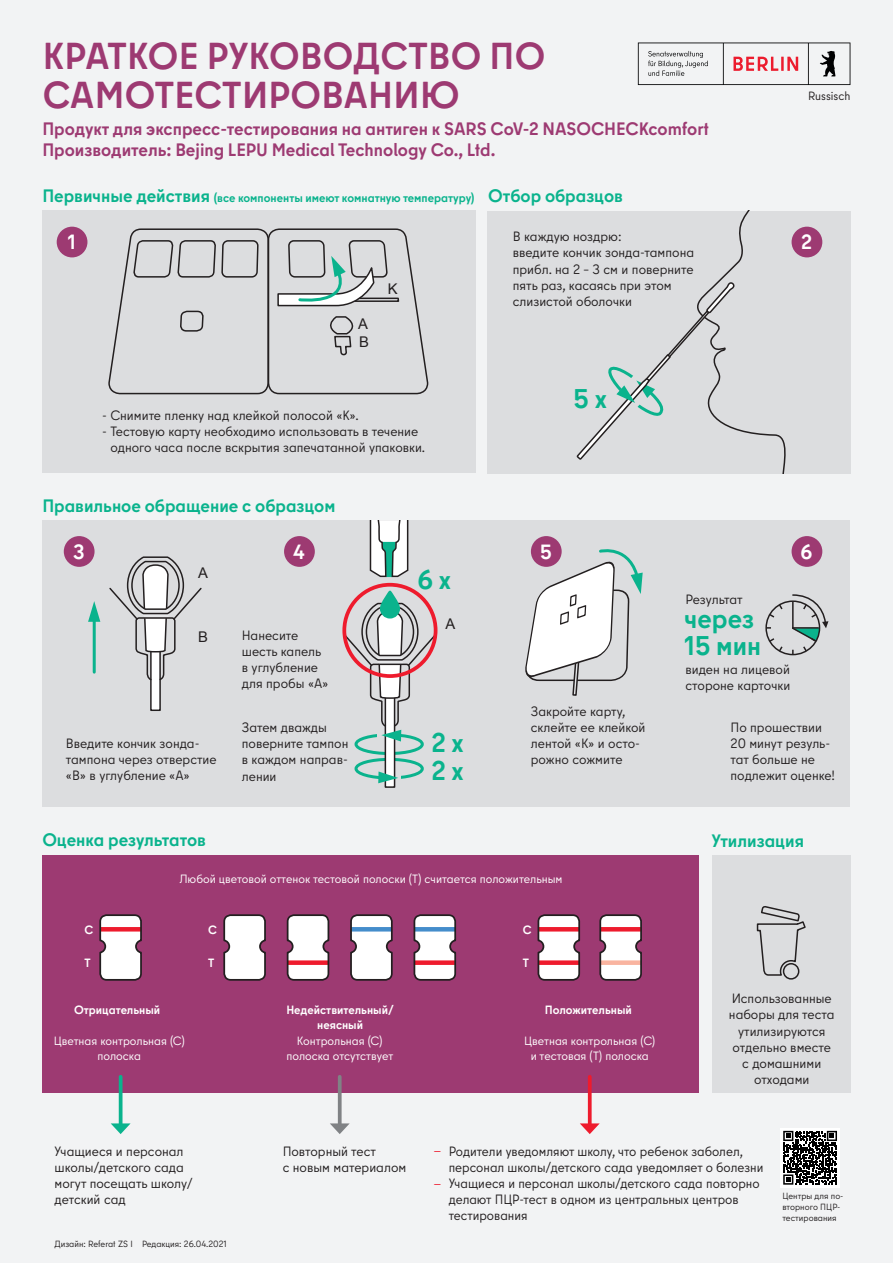
<style>
.page{position:relative;width:893px;height:1263px;background:#f2f3f4}
.page>*{position:absolute;margin:0;border:0;box-sizing:border-box;transform-origin:0 0}
.t1{font:700 37.5px/39px "Berlin Type";letter-spacing:.01em;color:#9d3a72}
.t2{font:700 27px/27.6px "Berlin Type";color:#0ab38d}
.t3{font:700 20.55px "Berlin Type";color:#fff}
.t4{font:700 18px/21.6px "Berlin Type";color:#9d3a72}
.t5{font:700 18px "Berlin Type";color:#0ab38d}
.t6{font:14.7px "Arial";color:#231f20}
.t7{font:13.5px/16.2px "Berlin Type";color:#231f20}
.t8{font:12px/14.4px "Berlin Type";color:#fff;text-align:center}
.t9{font:700 12px "Berlin Type";color:#0ab38d}
.t10{font:700 12px/14.4px "Berlin Type";color:#fff;text-align:center}
.t11{font:12px "Berlin Type";color:#231f20}
.t12{font:9px/10.8px "Berlin Type";color:#231f20}
.s1{font-size:18px}
.s2{font-weight:700;font-size:9px;color:#ee1b2d}
</style>
<div class="page">
<svg style="left:638px;top:43px;width:212px;height:42px"></svg>
<div style="left:487px;top:211px;width:363px;height:262px;background:#dcdddf"></div>
<svg style="left:576px;top:211px;width:247px;height:262px"></svg>
<div style="left:43px;top:210px;width:433px;height:262px;background:#dcdddf"></div>
<div style="left:43px;top:520px;width:807px;height:287px;background:#dcdddf"></div>
<div style="left:385px;top:697px;width:10px;height:90px;background:#fff"></div>
<div style="left:385px;top:696px;width:10px;height:92px;border:2px solid #231f20"></div>
<svg style="left:342px;top:520px;width:95px;height:263px"></svg>
<div style="left:381px;top:592px;width:18px;height:25px;background:#0ab38d;border-radius:9px"></div>
<div style="left:380px;top:590px;width:20px;height:28px;border:3px solid #0ab38d;border-radius:9px"></div>
<div style="left:43px;top:855px;width:656px;height:238px;background:#9d3a72"></div>
<div style="left:711px;top:855px;width:139px;height:238px;background:#dcdddf"></div>
<div style="left:57px;top:227px;width:30px;height:30px;background:#9d3a72;border-radius:50%"></div>
<div style="left:64px;top:536px;width:31px;height:31px;background:#9d3a72;border-radius:50%"></div>
<div style="left:284px;top:536px;width:31px;height:31px;background:#9d3a72;border-radius:50%"></div>
<div style="left:531px;top:536px;width:31px;height:31px;background:#9d3a72;border-radius:50%"></div>
<div style="left:792px;top:227px;width:30px;height:30px;background:#9d3a72;border-radius:50%"></div>
<svg style="left:756px;top:906px;width:50px;height:70px"></svg>
<div style="left:783px;top:963px;width:16px;height:17px;border:2px solid #231f20;border-radius:50%"></div>
<div style="left:780px;top:1128px;width:60px;height:59px;background:#fff"></div>
<svg style="left:783px;top:1131px;width:54px;height:54px"></svg>
<svg style="left:588px;top:1077px;width:4px;height:46px"></svg>
<svg style="left:580px;top:1123px;width:20px;height:11px"></svg>
<svg style="left:338px;top:1077px;width:4px;height:46px"></svg>
<svg style="left:330px;top:1123px;width:20px;height:11px"></svg>
<svg style="left:119px;top:1077px;width:4px;height:46px"></svg>
<svg style="left:111px;top:1123px;width:20px;height:11px"></svg>
<svg style="left:108px;top:228px;width:321px;height:167px"></svg>
<svg style="left:109px;top:556px;width:93px;height:155px"></svg>
<hr style="left:93px;top:618px;width:3px;height:54px;background:#0ab38d">
<svg style="left:88px;top:601px;width:12px;height:21px"></svg>
<div style="left:792px;top:536px;width:30px;height:31px;background:#9d3a72;border-radius:50%"></div>
<div style="left:765px;top:600px;width:55px;height:55px;border:2px solid #231f20;border-radius:50%"></div>
<svg style="left:768px;top:637px;width:16px;height:15px"></svg>
<svg style="left:768px;top:603px;width:16px;height:16px"></svg>
<svg style="left:791px;top:594px;width:37px;height:60px"></svg>
<svg style="left:525px;top:544px;width:118px;height:152px"></svg>
<svg style="left:99px;top:914px;width:43px;height:67px;background:#dbc7cc"></svg>
<svg style="left:350px;top:914px;width:43px;height:67px;background:#d1ced6"></svg>
<svg style="left:413px;top:914px;width:44px;height:67px;background:#cebdc7"></svg>
<svg style="left:223px;top:914px;width:43px;height:67px;background:#dcd5d9"></svg>
<svg style="left:286px;top:914px;width:44px;height:67px;background:#dac4ca"></svg>
<svg style="left:537px;top:914px;width:44px;height:67px;background:#d9b6bd"></svg>
<svg style="left:599px;top:914px;width:43px;height:67px;background:#dbc3c6"></svg>
<h1 class="t1" style="left:43px;top:36px;width:504px">КРАТКОЕ РУКОВОДСТВО ПО<br>САМОТЕСТИРОВАНИЮ</h1>
<h3 class="t4" style="left:43px;top:118px;width:668px">Продукт для экспресс-тестирования на антиген к SARS CoV-2 NASOCHECKcomfort<br>Производитель: Bejing LEPU Medical Technology Co., Ltd.</h3>
<p class="t9" style="left:43px;top:190px;width:582px"><span class="s1">Первичные действия</span> (все компоненты имеют комнатную температуру) <span class="s1">Отбор образцов</span></p>
<h3 class="t3" style="left:68px;top:229px;width:9px">1</h3>
<p class="t6" style="left:358px;top:314px;width:11px">A</p>
<p class="t6" style="left:359px;top:332px;width:11px">B</p>
<p class="t6" style="left:388px;top:279px;width:11px">K</p>
<p class="t7" style="left:102px;top:407px;width:258px">- Снимите пленку над клейкой полосой «K».</p>
<p class="t7" style="left:110px;top:423px;width:316px;text-indent:-8px">- Тестовую карту необходимо использовать в течение одного часа после вскрытия запечатанной упаковки.</p>
<h3 class="t5" style="left:43px;top:494px;width:294px">Правильное обращение с образцом</h3>
<p class="t7" style="left:513px;top:228px;width:183px">В каждую ноздрю:<br>введите кончик зонда-тампона прибл. на 2 – 3 см и поверните пять раз, касаясь при этом слизистой оболочки</p>
<h2 class="t2" style="left:574px;top:385px;width:35px">5 x</h2>
<h3 class="t3" style="left:73px;top:538px;width:13px">3</h3>
<h3 class="t3" style="left:293px;top:538px;width:13px">4</h3>
<h3 class="t3" style="left:540px;top:538px;width:13px">5</h3>
<p class="t6" style="left:198px;top:564px;width:11px">A</p>
<h2 class="t2" style="left:417px;top:566px;width:35px">6 x</h2>
<p class="t7" style="left:685px;top:591px;width:59px">Результат</p>
<p class="t11" style="left:808px;top:88px;width:44px">Russisch</p>
<h3 class="t3" style="left:801px;top:229px;width:13px">2</h3>
<h3 class="t3" style="left:801px;top:538px;width:13px">6</h3>
<p class="t6" style="left:198px;top:627px;width:11px">B</p>
<p class="t7" style="left:66px;top:735px;width:152px">Введите кончик зонда&shy;тампона через отверстие «B» в углубление «A»</p>
<p class="t7" style="left:242px;top:627px;width:88px">Нанесите шесть капель в углубление для пробы «A»</p>
<p class="t7" style="left:242px;top:719px;width:108px">Затем дважды поверните тампон в каждом направ&shy;лении</p>
<p class="t6" style="left:445px;top:614px;width:11px">A</p>
<h2 class="t2" style="left:431px;top:729px;width:34px">2 x<br>2 x</h2>
<p class="t7" style="left:531px;top:703px;width:116px">Закройте карту, склейте ее клейкой лентой «К» и осто&shy;рожно сожмите</p>
<h2 class="t2" style="left:685px;top:605px;width:78px;line-height:27px">через<br>15 мин</h2>
<p class="t7" style="left:685px;top:661px;width:106px">виден на лицевой стороне карточки</p>
<p class="t7" style="left:730px;top:719px;width:106px">По прошествии<br>20 минут резуль&shy;тат больше не подлежит оценке!</p>
<h3 class="t5" style="left:43px;top:828px;width:165px">Оценка результатов</h3>
<h3 class="t5" style="left:711px;top:829px;width:94px">Утилизация</h3>
<p class="t8" style="left:179px;top:871px;width:385px">Любой цветовой оттенок тестовой полоски (T) считается положительным</p>
<p class="t10" style="left:85px;top:922px;width:10px">C</p>
<p class="t10" style="left:208px;top:922px;width:10px">C</p>
<p class="t10" style="left:523px;top:922px;width:10px">C</p>
<p class="t10" style="left:85px;top:955px;width:8px">T</p>
<p class="t10" style="left:208px;top:955px;width:8px">T</p>
<p class="t10" style="left:523px;top:955px;width:8px">T</p>
<p class="t10" style="left:74px;top:1003px;width:88px">Отрицательный</p>
<p class="t8" style="left:54px;top:1034px;width:133px">Цветная контрольная (C) полоска</p>
<p class="t10" style="left:286px;top:1003px;width:109px">Недействительный/ неясный</p>
<p class="t8" style="left:286px;top:1034px;width:108px">Контрольная (C) полоска отсутствует</p>
<p class="t10" style="left:545px;top:1003px;width:88px">Положительный</p>
<p class="t8" style="left:524px;top:1034px;width:133px">Цветная контрольная (C) и тестовая (T) полоска</p>
<p class="t7" style="left:729px;top:990px;width:107px;text-align:center">Использованные наборы для теста утилизируются отдельно вместе с домашними отходами</p>
<p class="t7" style="left:54px;top:1143px;width:140px">Учащиеся и персонал школы/детского сада могут посещать школу/ детский сад</p>
<p class="t7" style="left:283px;top:1143px;width:125px">Повторный тест<br>с новым материалом</p>
<p class="t12" style="left:54px;top:1239px;width:174px">Дизайн: Referat ZS I Редакция: 26.04.2021</p>
<p class="t7" style="left:449px;top:1143px;width:316px;text-indent:-15px"><span class="s2">—</span> Родители уведомляют школу, что ребенок заболел, персонал школы/детского сада уведомляет о болезни</p>
<p class="t7" style="left:449px;top:1175px;width:312px;text-indent:-15px"><span class="s2">—</span> Учащиеся и персонал школы/детского сада повторно делают ПЦР-тест в одном из центральных центров тестирования</p>
<p class="t12" style="left:782px;top:1190px;width:63px">Центры для по&shy;вторного ПЦР&shy;тестирования</p>
</div>
